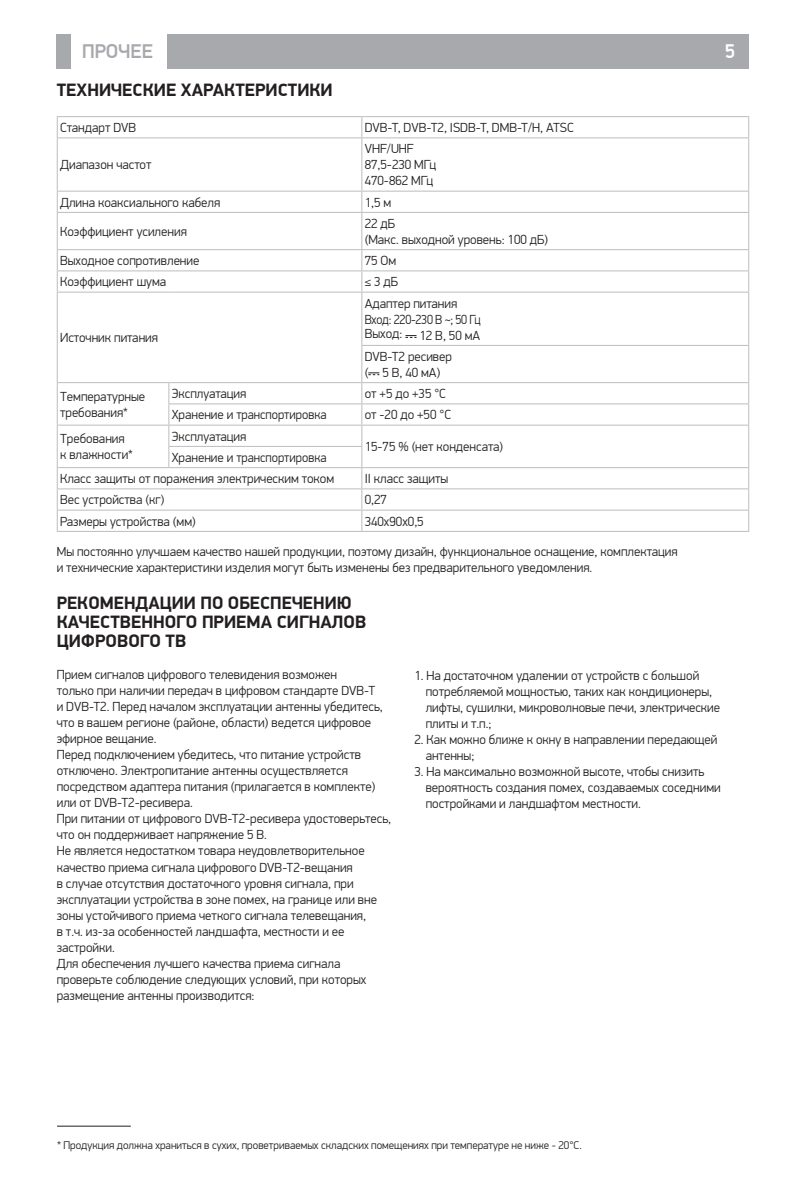
<style>
.page{position:relative;width:806px;height:1191px;background:#fff}
.page>*{position:absolute;margin:0;border:0;box-sizing:border-box;transform-origin:0 0}
.t1{font:500 20px "PF Din Display Pro";color:#a8a9ad}
.t2{font:500 20px "PF Din Display Pro";color:#fff}
.head_1{font:700 18px/19.2px "PF Din Display Pro";color:#231f20}
.text{font:300 13.2px/16px "PF Din Display Pro";color:#231f20}
.text_table{font:300 13.2px/16px "PF Din Display Pro";color:#231f20}
.text_table-2{font:300 13.2px "PF Din Display Pro";letter-spacing:-.02em;color:#231f20;scale:.93 1}
.text_table-3{font:300 11.2px "PF Din Display Pro";color:#231f20}
</style>
<div class="page">
<div style="left:57px;top:34px;width:14px;height:34px;background:#a8a9ad"></div>
<div style="left:167px;top:34px;width:581px;height:34px;background:#a8a9ad"></div>
<svg style="left:57px;top:117px;width:1px;height:20px"></svg>
<hr style="left:57px;top:116px;width:112px;height:1px;background:#bcbdc0">
<hr style="left:169px;top:116px;width:192px;height:1px;background:#bcbdc0">
<svg style="left:361px;top:117px;width:1px;height:20px"></svg>
<hr style="left:361px;top:116px;width:387px;height:1px;background:#bcbdc0">
<hr style="left:57px;top:138px;width:1px;height:53px;background:#bcbdc0">
<hr style="left:57px;top:137px;width:112px;height:1px;background:#bcbdc0">
<hr style="left:169px;top:137px;width:192px;height:1px;background:#bcbdc0">
<hr style="left:361px;top:138px;width:1px;height:53px;background:#bcbdc0">
<hr style="left:747px;top:138px;width:1px;height:53px;background:#bcbdc0">
<hr style="left:361px;top:137px;width:387px;height:1px;background:#bcbdc0">
<svg style="left:57px;top:192px;width:1px;height:20px"></svg>
<hr style="left:57px;top:191px;width:112px;height:1px;background:#bcbdc0">
<hr style="left:169px;top:191px;width:192px;height:1px;background:#bcbdc0">
<svg style="left:361px;top:192px;width:1px;height:20px"></svg>
<hr style="left:361px;top:191px;width:387px;height:1px;background:#bcbdc0">
<hr style="left:57px;top:213px;width:1px;height:36px;background:#bcbdc0">
<hr style="left:57px;top:212px;width:112px;height:1px;background:#bcbdc0">
<hr style="left:169px;top:212px;width:192px;height:1px;background:#bcbdc0">
<hr style="left:361px;top:213px;width:1px;height:36px;background:#bcbdc0">
<hr style="left:747px;top:213px;width:1px;height:36px;background:#bcbdc0">
<hr style="left:361px;top:212px;width:387px;height:1px;background:#bcbdc0">
<hr style="left:57px;top:249px;width:112px;height:1px;background:#bcbdc0">
<hr style="left:169px;top:249px;width:192px;height:1px;background:#bcbdc0">
<hr style="left:361px;top:249px;width:387px;height:1px;background:#bcbdc0">
<svg style="left:57px;top:250px;width:1px;height:42px"></svg>
<hr style="left:57px;top:270px;width:112px;height:1px;background:#bcbdc0">
<hr style="left:169px;top:270px;width:192px;height:1px;background:#bcbdc0">
<svg style="left:361px;top:250px;width:1px;height:42px"></svg>
<hr style="left:361px;top:270px;width:387px;height:1px;background:#bcbdc0">
<hr style="left:57px;top:293px;width:1px;height:52px;background:#bcbdc0">
<hr style="left:57px;top:345px;width:1px;height:37px;background:#bcbdc0">
<hr style="left:57px;top:292px;width:112px;height:1px;background:#bcbdc0">
<hr style="left:169px;top:292px;width:192px;height:1px;background:#bcbdc0">
<hr style="left:361px;top:293px;width:1px;height:52px;background:#bcbdc0">
<hr style="left:747px;top:293px;width:1px;height:52px;background:#bcbdc0">
<hr style="left:361px;top:292px;width:387px;height:1px;background:#bcbdc0">
<hr style="left:361px;top:346px;width:1px;height:36px;background:#bcbdc0">
<hr style="left:747px;top:346px;width:1px;height:36px;background:#bcbdc0">
<hr style="left:361px;top:345px;width:387px;height:1px;background:#bcbdc0">
<hr style="left:57px;top:382px;width:112px;height:1px;background:#bcbdc0">
<hr style="left:169px;top:382px;width:192px;height:1px;background:#bcbdc0">
<hr style="left:361px;top:382px;width:387px;height:1px;background:#bcbdc0">
<hr style="left:168px;top:403px;width:193px;height:1px;background:#bcbdc0">
<hr style="left:361px;top:403px;width:387px;height:1px;background:#bcbdc0">
<hr style="left:57px;top:424px;width:112px;height:1px;background:#bcbdc0">
<hr style="left:169px;top:424px;width:192px;height:1px;background:#bcbdc0">
<hr style="left:361px;top:424px;width:387px;height:1px;background:#bcbdc0">
<svg style="left:168px;top:383px;width:1px;height:84px"></svg>
<hr style="left:168px;top:446px;width:194px;height:1px;background:#bcbdc0">
<hr style="left:57px;top:467px;width:112px;height:1px;background:#bcbdc0">
<hr style="left:169px;top:467px;width:192px;height:1px;background:#bcbdc0">
<hr style="left:361px;top:467px;width:387px;height:1px;background:#bcbdc0">
<hr style="left:57px;top:488px;width:112px;height:1px;background:#bcbdc0">
<hr style="left:169px;top:488px;width:192px;height:1px;background:#bcbdc0">
<hr style="left:361px;top:488px;width:387px;height:1px;background:#bcbdc0">
<svg style="left:57px;top:383px;width:1px;height:148px"></svg>
<hr style="left:57px;top:509px;width:112px;height:1px;background:#bcbdc0">
<hr style="left:169px;top:509px;width:192px;height:1px;background:#bcbdc0">
<hr style="left:57px;top:531px;width:112px;height:1px;background:#bcbdc0">
<hr style="left:169px;top:531px;width:192px;height:1px;background:#bcbdc0">
<svg style="left:361px;top:383px;width:1px;height:148px"></svg>
<hr style="left:361px;top:509px;width:387px;height:1px;background:#bcbdc0">
<hr style="left:361px;top:531px;width:387px;height:1px;background:#bcbdc0">
<svg style="left:405px;top:335px;width:11px;height:3px"></svg>
<svg style="left:368px;top:372px;width:11px;height:3px"></svg>
<hr style="left:57px;top:1125px;width:74px;height:1px;background:#231f20">
<h1 class="t1" style="left:82px;top:39px;width:73px">ПРОЧЕЕ</h1>
<p class="t2" style="left:724px;top:39px;width:12px">5</p>
<p class="head_1" style="left:57px;top:80px;width:277px">ТЕХНИЧЕСКИЕ ХАРАКТЕРИСТИКИ</p>
<p class="text_table" style="left:60px;top:120px;width:78px">Стандарт DVB</p>
<p class="text_table" style="left:364px;top:120px;width:210px">DVB-T, DVB-T2, ISDB-T, DMB-T/H, ATSC</p>
<p class="text_table" style="left:60px;top:157px;width:93px">Диапазон частот</p>
<p class="text_table" style="left:364px;top:141px;width:51px">VHF/UHF</p>
<p class="text_table" style="left:364px;top:157px;width:73px">87,5-230 МГц</p>
<p class="text_table" style="left:364px;top:173px;width:70px">470-862 МГц</p>
<p class="text_table" style="left:60px;top:194px;width:161px">Длина коаксиального кабеля</p>
<p class="text_table" style="left:364px;top:194px;width:28px">1,5 м</p>
<p class="text_table" style="left:60px;top:224px;width:128px">Коэффициент усиления</p>
<p class="text_table" style="left:364px;top:216px;width:32px">22 дБ</p>
<p class="text_table" style="left:364px;top:232px;width:185px">(Макс. выходной уровень: 100 дБ)</p>
<p class="text_table" style="left:60px;top:253px;width:141px">Выходное сопротивление</p>
<p class="text_table" style="left:364px;top:253px;width:33px">75 Ом</p>
<p class="text_table" style="left:60px;top:274px;width:108px">Коэффициент шума</p>
<p class="text_table" style="left:364px;top:274px;width:35px">≤ 3 дБ</p>
<p class="text_table" style="left:60px;top:330px;width:99px">Источник питания</p>
<p class="text_table" style="left:364px;top:295px;width:94px">Адаптер питания</p>
<p class="text_table-2" style="left:364px;top:312px;width:126px">Вход: 220-230 В ~; 50 Гц</p>
<p class="text_table" style="left:364px;top:325px;width:39px">Выход:</p>
<p class="text_table" style="left:419px;top:327px;width:62px">12 В, 50 мА</p>
<p class="text_table" style="left:364px;top:349px;width:89px">DVB-T2 ресивер</p>
<p class="text_table" style="left:364px;top:365px;width:77px">( 5 В, 40 мА)</p>
<p class="text_table" style="left:60px;top:388px;width:87px">Температурные требования*</p>
<p class="text_table" style="left:171px;top:386px;width:76px">Эксплуатация</p>
<p class="text_table" style="left:364px;top:386px;width:83px">от +5 до +35 °С</p>
<p class="text_table" style="left:171px;top:407px;width:156px">Хранение и транспортировка</p>
<p class="text_table" style="left:364px;top:407px;width:88px">от -20 до +50 °С</p>
<p class="text_table" style="left:171px;top:428px;width:76px">Эксплуатация</p>
<p class="text_table" style="left:60px;top:431px;width:66px">Требования</p>
<p class="text_table" style="left:60px;top:447px;width:74px">к влажности*</p>
<p class="text_table" style="left:364px;top:439px;width:140px">15-75 % (нет конденсата)</p>
<p class="text_table" style="left:171px;top:449px;width:156px">Хранение и транспортировка</p>
<p class="text_table" style="left:60px;top:471px;width:275px">Класс защиты от поражения электрическим током</p>
<p class="text_table" style="left:364px;top:471px;width:85px">II класс защиты</p>
<p class="text_table" style="left:60px;top:492px;width:106px">Вес устройства (кг)</p>
<p class="text_table" style="left:364px;top:492px;width:24px">0,27</p>
<p class="text_table" style="left:60px;top:513px;width:137px">Размеры устройства (мм)</p>
<p class="text_table" style="left:364px;top:513px;width:61px">340х90х0,5</p>
<p class="text_table" style="left:57px;top:543px;width:622px">Мы постоянно улучшаем качество нашей продукции, поэтому дизайн, функциональное оснащение, комплектация и технические характеристики изделия могут быть изменены без предварительного уведомления.</p>
<p class="head_1" style="left:57px;top:594px;width:311px">РЕКОМЕНДАЦИИ ПО ОБЕСПЕЧЕНИЮ<br>КАЧЕСТВЕННОГО ПРИЕМА СИГНАЛОВ<br>ЦИФРОВОГО ТВ</p>
<p class="text" style="left:57px;top:667px;width:327px">Прием сигналов цифрового телевидения возможен<br>только при наличии передач в цифровом стандарте DVB-T и DVB-T2. Перед началом эксплуатации антенны убедитесь, что в вашем регионе (районе, области) ведется цифровое эфирное вещание.</p>
<p class="text" style="left:57px;top:747px;width:320px">Перед подключением убедитесь, что питание устройств отключено. Электропитание антенны осуществляется посредством адаптера питания (прилагается в комплекте) или от DVB-T2-ресивера.</p>
<p class="text" style="left:57px;top:811px;width:336px">При питании от цифрового DVB-T2-ресивера удостоверьтесь, что он поддерживает напряжение 5 В.</p>
<p class="text" style="left:57px;top:843px;width:321px">Не является недостатком товара неудовлетворительное качество приема сигнала цифрового DVB-T2-вещания<br>в случае отсутствия достаточного уровня сигнала, при эксплуатации устройства в зоне помех, на границе или вне зоны устойчивого приема четкого сигнала телевещания,<br>в т.ч. из-за особенностей ландшафта, местности и ее застройки.</p>
<p class="text" style="left:57px;top:955px;width:311px">Для обеспечения лучшего качества приема сигнала проверьте соблюдение следующих условий, при которых размещение антенны производится:</p>
<p class="text" style="left:425px;top:667px;width:296px;text-indent:-11px">1. На достаточном удалении от устройств с большой потребляемой мощностью, таких как кондиционеры, лифты, сушилки, микроволновые печи, электрические плиты и т.п.;</p>
<p class="text" style="left:425px;top:731px;width:293px;text-indent:-11px">2. Как можно ближе к окну в направлении передающей антенны;</p>
<p class="text" style="left:425px;top:763px;width:296px;text-indent:-11px">3. На максимально возможной высоте, чтобы снизить вероятность создания помех, создаваемых соседними постройками и ландшафтом местности.</p>
<p class="text_table-3" style="left:57px;top:1138px;width:525px">* Продукция должна храниться в сухих, проветриваемых складских помещениях при температуре не ниже - 20°С.</p>
</div>
